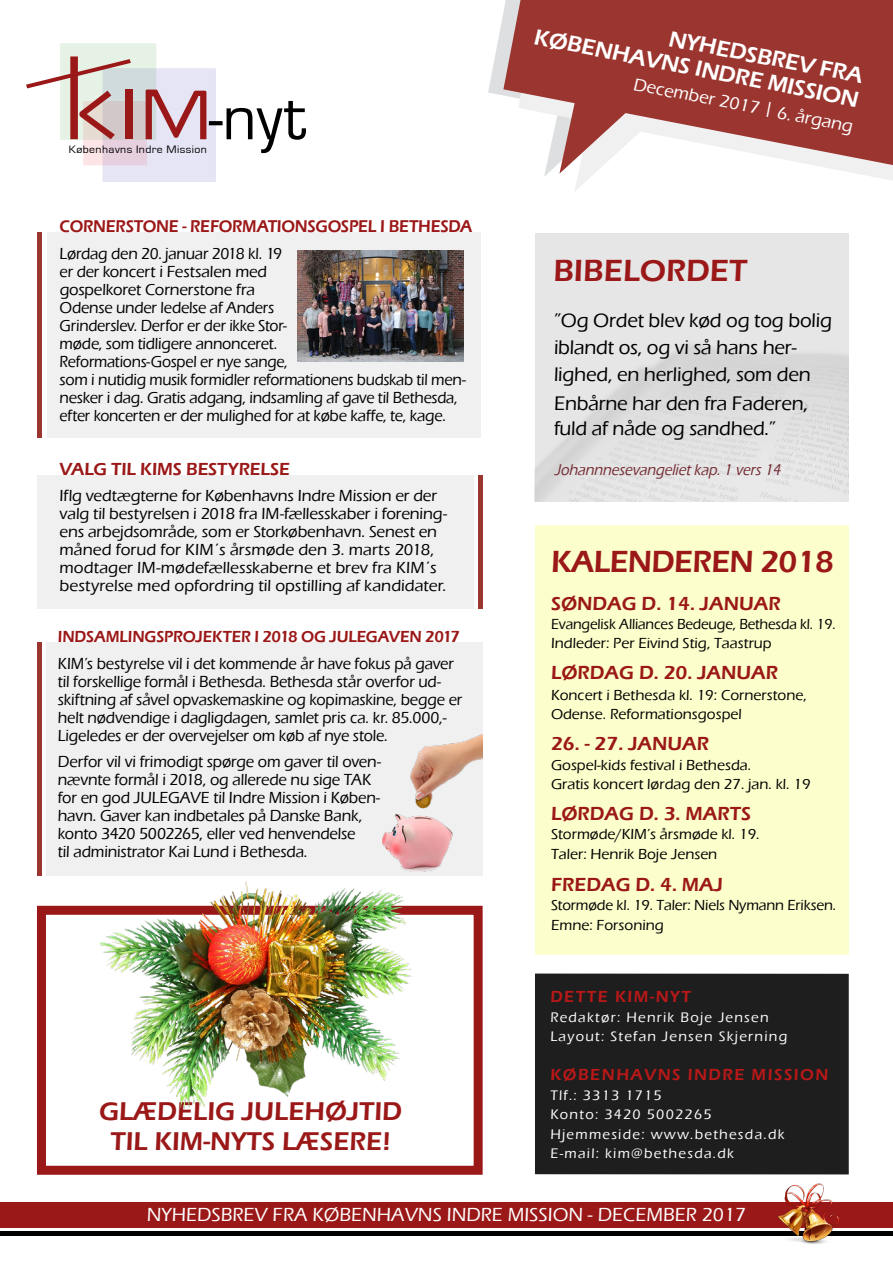
<style>
.page{position:relative;width:893px;height:1263px;background:#fff}
.page>*{position:absolute;margin:0;border:0;box-sizing:border-box;transform-origin:0 0}
.t1{font:600 31.5px "Eras ITC";letter-spacing:-.02em;color:#9b1818}
.t2{font:600 31.5px "Eras ITC";color:#9b1818}
.t3{font:600 26.4px/29.8px "Eras ITC";color:#9b1818;text-align:center}
.t4{font:600 22.95px "Eras ITC";color:#fff}
.t5{font:500 20.25px/27.5px "Eras ITC";letter-spacing:-.01em;color:#000}
.t6{font:600 19.5px "Eras ITC";color:#9b1818}
.t7{font:500 19.5px "Eras ITC";color:#fff}
.t8{font:500 18px "Eras ITC";color:#fff}
.t9{font:600 18px "Eras ITC";letter-spacing:-.005em;color:#9b1818}
.t10{font:600 17.55px "Eras ITC";letter-spacing:-.015em;color:#9b1818;scale:.93 1}
.t11{font:500 16.5px/18px "Eras ITC";letter-spacing:-.01em;color:#000;scale:.95 1}
.t12{font:500 16.5px/18px "Eras ITC";letter-spacing:-.01em;color:#000}
.t13{font:500 16.5px/18px "Eras ITC";letter-spacing:-.01em;color:#000;scale:.96 1}
.t14{font:600 16.5px "Eras ITC";letter-spacing:-.01em;color:#9b1818;scale:.95 1}
.t15{font:600 16.5px "Eras ITC";letter-spacing:.09em;color:#b81818}
.t16{font:italic 500 16.05px "Eras ITC";color:#732b32;scale:.89 1}
.t17{font:500 15px/19.2px "Eras ITC";color:#000}
.t18{font:500 15px/19.2px "Eras ITC";color:#000;scale:.95 1}
.t19{font:500 14.25px/19.5px "Eras ITC";letter-spacing:.09em;color:#fff}
.t20{font:11.1px "Eurostile";letter-spacing:.035em;color:#000;scale:1.06 1}
</style>
<div class="page">
<div style="left:37px;top:906px;width:446px;height:269px;border:9px solid #9b1818"></div>
<svg style="left:488px;top:16px;width:15px;height:79px"></svg>
<svg style="left:503px;top:0;width:390px;height:174px;fill:#9b352f"></svg>
<div style="left:535px;top:233px;width:314px;height:269px;background:linear-gradient(to bottom,#e6e6e6,#dfdfdf)"></div>
<div style="left:535px;top:525px;width:314px;height:430px;background:#fcfecc"></div>
<hr style="left:37px;top:232px;width:4px;height:206px;background:#9b352f">
<div style="left:478px;top:475px;width:5px;height:133px;background:#9b352f"></div>
<div style="left:47px;top:232px;width:433px;height:206px;background:#f0f0f1"></div>
<div style="left:37px;top:475px;width:436px;height:133px;background:#f0f0f1"></div>
<hr style="left:37px;top:642px;width:4px;height:234px;background:#9b352f">
<div style="left:47px;top:642px;width:436px;height:234px;background:#f0f0f1"></div>
<img style="left:297px;top:251px;width:166px;height:110px">
<div style="left:0;top:1231px;width:893px;height:5px;background:#000"></div>
<div style="left:0;top:1202px;width:893px;height:26px;background:#9b1818"></div>
<img style="left:60px;top:44px;width:155px;height:137px">
<svg style="left:209px;top:121px;width:14px;height:4px"></svg>
<svg style="left:227px;top:101px;width:79px;height:52px"></svg>
<div style="left:125px;top:90px;width:8px;height:49px;background:#9b1818"></div>
<svg style="left:145px;top:89px;width:61px;height:50px;background:#c6939c"></svg>
<svg style="left:26px;top:56px;width:105px;height:83px"></svg>
<div style="left:535px;top:973px;width:314px;height:201px;background:#1e1e1e"></div>
<img style="left:777px;top:1183px;width:62px;height:61px">
<img style="left:100px;top:881px;width:313px;height:229px">
<img style="left:382px;top:734px;width:101px;height:137px">
<p class="t20" style="left:69px;top:143px;width:132px">Københavns Indre Mission</p>
<p class="t10" style="left:60px;top:217px;width:445px">CORNERSTONE - REFORMATIONSGOSPEL I BETHESDA</p>
<p class="t11" style="left:60px;top:245px;width:429px">Lørdag den 20. januar 2018 kl. 19<br>er der koncert i Festsalen med<br>gospelkoret Cornerstone fra<br>Odense under ledelse af Anders<br>Grinderslev. Derfor er der ikke Stor-<br>møde, som tidligere annonceret.<br>Reformations-Gospel er nye sange,<br>som i nutidig musik formidler reformationens budskab til men&shy;nesker i dag. Gratis adgang, indsamling af gave til Bethesda, efter koncerten er der mulighed for at købe kaffe, te, kage.</p>
<p class="t9" style="left:60px;top:459px;width:232px">VALG TIL KIMS BESTYRELSE</p>
<p class="t12" style="left:60px;top:487px;width:389px">Iflg vedtægterne for Københavns Indre Mission er der valg til bestyrelsen i 2018 fra IM-fællesskaber i forening&shy;ens arbejdsområde, som er Storkøbenhavn. Senest en måned forud for KIM´s årsmøde den 3. marts 2018, modtager IM-mødefællesskaberne et brev fra KIM´s bestyrelse med opfordring til opstilling af kandidater.</p>
<p class="t14" style="left:58px;top:627px;width:425px">INDSAMLINGSPROJEKTER I 2018 OG JULEGAVEN 2017</p>
<p class="t11" style="left:58px;top:654px;width:427px">KIM’s bestyrelse vil i det kommende år have fokus på gaver til forskellige formål i Bethesda. Bethesda står overfor ud&shy;skiftning af såvel opvaskemaskine og kopimaskine, begge er helt nødvendige i dagligdagen, samlet pris ca. kr. 85.000,- Ligeledes er der overvejelser om køb af nye stole.</p>
<p class="t13" style="left:58px;top:753px;width:338px">Derfor vil vi frimodigt spørge om gaver til oven&shy;nævnte formål i 2018, og allerede nu sige TAK for en god JULEGAVE til Indre Mission i Køben&shy;havn. Gaver kan indbetales på Danske Bank, konto 3420 5002265, eller ved henvendelse<br>til administrator Kai Lund i Bethesda.</p>
<h2 class="t3" style="left:99px;top:1097px;width:305px">GLÆDELIG JULEHØJTID<br>TIL KIM-NYTS LÆSERE!</h2>
<h3 class="t4" style="left:537px;top:24px;width:331px;rotate:11deg">KØBENHAVNS INDRE MISSION</h3>
<h3 class="t4" style="left:672px;top:25px;width:199px;rotate:11deg">NYHEDSBREV FRA</h3>
<p class="t8" style="left:636px;top:74px;width:225px;rotate:11deg">December 2017 | 6. årgang</p>
<h1 class="t2" style="left:553px;top:253px;width:195px">BIBELORDET</h1>
<p class="t5" style="left:554px;top:307px;width:279px">”Og Ordet blev kød og tog bolig iblandt os, og vi så hans her&shy;lighed, en herlighed, som den<br>Enbårne har den fra Faderen,</p>
<p class="t5" style="left:554px;top:415px;width:223px">fuld af nåde og sandhed.”</p>
<p class="t16" style="left:554px;top:461px;width:259px">Johannnesevangelietkap.1 vers14</p>
<h1 class="t1" style="left:551px;top:543px;width:284px">KALENDEREN 2018</h1>
<p class="t6" style="left:551px;top:592px;width:231px">SØNDAG D. 14. JANUAR</p>
<p class="t18" style="left:551px;top:615px;width:301px">Evangelisk Alliances Bedeuge, Bethesda kl. 19.<br>Indleder: Per Eivind Stig, Taastrup</p>
<p class="t6" style="left:551px;top:662px;width:229px">LØRDAG D. 20. JANUAR</p>
<p class="t17" style="left:551px;top:686px;width:257px">Koncert i Bethesda kl. 19: Cornerstone,<br>Odense. Reformationsgospel</p>
<p class="t6" style="left:551px;top:733px;width:160px">26. - 27. JANUAR</p>
<p class="t17" style="left:551px;top:755px;width:261px">Gospel-kids festival i Bethesda.<br>Gratis koncert lørdag den 27. jan. kl. 19</p>
<p class="t6" style="left:551px;top:802px;width:202px">LØRDAG D. 3. MARTS</p>
<p class="t17" style="left:551px;top:825px;width:210px">Stormøde/KIM’s årsmøde kl. 19.<br>Taler: Henrik Boje Jensen</p>
<p class="t6" style="left:551px;top:873px;width:174px">FREDAG D. 4. MAJ</p>
<p class="t17" style="left:551px;top:896px;width:287px">Stormøde kl. 19. Taler: Niels Nymann Eriksen.<br>Emne: Forsoning</p>
<p class="t15" style="left:550px;top:987px;width:142px">DETTE KIM-NYT</p>
<p class="t19" style="left:550px;top:1007px;width:238px">Redaktør: Henrik Boje Jensen<br>Layout: Stefan Jensen Skjerning</p>
<p class="t15" style="left:550px;top:1065px;width:280px">KØBENHAVNS INDRE MISSION</p>
<p class="t19" style="left:550px;top:1085px;width:236px">Tlf.: 3313 1715<br>Konto: 3420 5002265<br>Hjemmeside: www.bethesda.dk<br>E-mail: kim@bethesda.dk</p>
<p class="t7" style="left:147px;top:1204px;width:601px">NYHEDSBREV FRA KØBENHAVNS INDRE MISSION - DECEMBER 2017</p>
</div>
